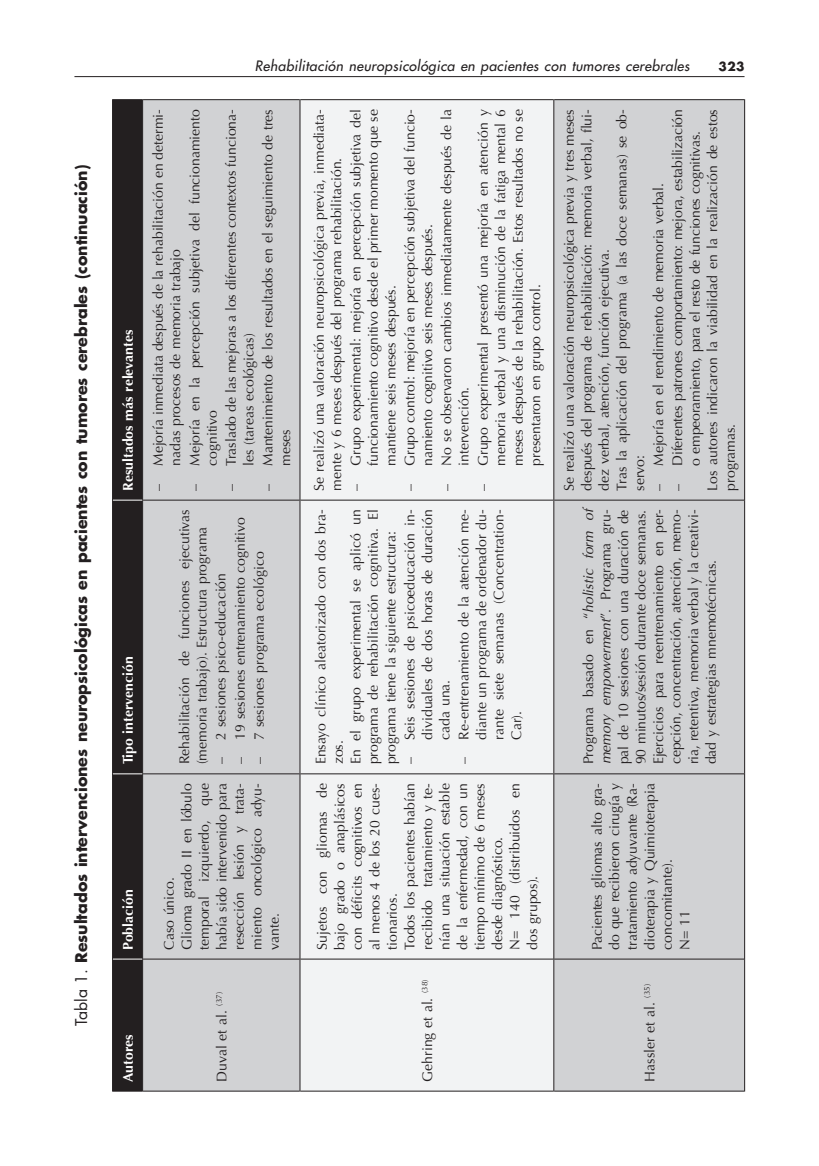
<style>
.page{position:relative;width:819px;height:1166px;background:#fff}
.page>*{position:absolute;margin:0;border:0;box-sizing:border-box;transform-origin:0 0}
.TABLA_TITULO{font:700 15.75px "Futura";color:#231f20}
.CUERPO_DE_TEXTO_NUEV{font:14px/17.5px "Optima";color:#231f20;text-align:justify}
.SALVAR_TABLA{font:14px/17.5px "Optima";color:#231f20}
.t1{font:italic 14px "Futura";letter-spacing:.025em;color:#231f20}
.CUERPO_DE_TEXTO_NUEV-2{font:700 14px "Optima";color:#fff}
.t2{font:700 12.25px "Futura";color:#231f20}
.s1{font-weight:400}
.s2{font-style:italic}
</style>
<div class="page">
<hr style="left:74px;top:76px;width:670px;height:1px;background:#231f20">
<div style="left:143px;top:100px;width:601px;height:990px;background:#d1d2d4"></div>
<div style="left:300px;top:100px;width:253px;height:990px;background:#f2f3f4"></div>
<hr style="left:143px;top:1090px;width:156px;height:1px;background:#231f20">
<hr style="left:143px;top:958px;width:156px;height:1px;background:#231f20">
<hr style="left:143px;top:773px;width:156px;height:1px;background:#231f20">
<hr style="left:143px;top:500px;width:156px;height:1px;background:#231f20">
<hr style="left:143px;top:99px;width:156px;height:1px;background:#231f20">
<hr style="left:299px;top:959px;width:1px;height:132px;background:#231f20">
<hr style="left:300px;top:1090px;width:253px;height:1px;background:#231f20">
<hr style="left:299px;top:774px;width:1px;height:185px;background:#231f20">
<hr style="left:300px;top:958px;width:253px;height:1px;background:#231f20">
<hr style="left:299px;top:500px;width:1px;height:274px;background:#231f20">
<hr style="left:300px;top:773px;width:253px;height:1px;background:#231f20">
<hr style="left:299px;top:99px;width:1px;height:401px;background:#231f20">
<hr style="left:300px;top:500px;width:253px;height:1px;background:#231f20">
<hr style="left:300px;top:99px;width:253px;height:1px;background:#231f20">
<hr style="left:553px;top:959px;width:1px;height:132px;background:#231f20">
<hr style="left:554px;top:1090px;width:190px;height:1px;background:#231f20">
<hr style="left:553px;top:774px;width:1px;height:185px;background:#231f20">
<hr style="left:554px;top:958px;width:190px;height:1px;background:#231f20">
<hr style="left:553px;top:500px;width:1px;height:274px;background:#231f20">
<hr style="left:554px;top:773px;width:190px;height:1px;background:#231f20">
<hr style="left:553px;top:99px;width:1px;height:401px;background:#231f20">
<hr style="left:554px;top:500px;width:190px;height:1px;background:#231f20">
<hr style="left:554px;top:99px;width:190px;height:1px;background:#231f20">
<hr style="left:744px;top:959px;width:1px;height:132px;background:#231f20">
<hr style="left:744px;top:774px;width:1px;height:185px;background:#231f20">
<hr style="left:744px;top:500px;width:1px;height:274px;background:#231f20">
<hr style="left:744px;top:99px;width:1px;height:401px;background:#231f20">
<div style="left:112px;top:99px;width:31px;height:992px;background:#231f20"></div>
<p class="TABLA_TITULO" style="left:71px;top:1026px;width:863px;rotate:-90deg"><span class="s1">Tabla 1.</span> Resultados intervenciones neuropsicológicas en pacientes con tumores cerebrales (continuación)</p>
<p class="CUERPO_DE_TEXTO_NUEV-2" style="left:120px;top:491px;width:162px;rotate:-90deg">Resultados más relevantes</p>
<p class="CUERPO_DE_TEXTO_NUEV-2" style="left:120px;top:764px;width:109px;rotate:-90deg">Tipo intervención</p>
<p class="CUERPO_DE_TEXTO_NUEV-2" style="left:120px;top:949px;width:62px;rotate:-90deg">Población</p>
<p class="CUERPO_DE_TEXTO_NUEV-2" style="left:120px;top:1081px;width:49px;rotate:-90deg">Autores</p>
<p class="t1" style="left:255px;top:57px;width:436px">Rehabilitación neuropsicológica en pacientes con tumores cerebrales</p>
<p class="t2" style="left:718px;top:58px;width:27px">323</p>
<p class="SALVAR_TABLA" style="left:149px;top:466px;width:358px;text-indent:-25px;rotate:-90deg">– Mejoría inmediata después de la rehabilitación en determi&shy;nadas procesos de memoria trabajo</p>
<p class="SALVAR_TABLA" style="left:186px;top:466px;width:358px;text-indent:-25px;rotate:-90deg">– Mejoría en la percepción subjetiva del funcionamiento cognitivo</p>
<p class="SALVAR_TABLA" style="left:223px;top:466px;width:358px;text-indent:-25px;rotate:-90deg">– Traslado de las mejoras a los diferentes contextos funciona&shy;les (tareas ecológicas)</p>
<p class="SALVAR_TABLA" style="left:259px;top:466px;width:358px;text-indent:-25px;rotate:-90deg">– Mantenimiento de los resultados en el seguimiento de tres meses</p>
<p class="CUERPO_DE_TEXTO_NUEV" style="left:176px;top:764px;width:256px;rotate:-90deg">Rehabilitación de funciones ejecutivas (memoria trabajo). Estructura programa</p>
<p class="SALVAR_TABLA" style="left:231px;top:764px;width:248px;rotate:-90deg">– 19 sesiones entrenamiento cognitivo</p>
<p class="SALVAR_TABLA" style="left:250px;top:764px;width:214px;rotate:-90deg">– 7 sesiones programa ecológico</p>
<p class="SALVAR_TABLA" style="left:212px;top:764px;width:193px;rotate:-90deg">– 2 sesiones psico-educación</p>
<p class="CUERPO_DE_TEXTO_NUEV" style="left:178px;top:949px;width:168px;rotate:-90deg">Glioma grado II en lóbulo temporal izquierdo, que había sido intervenido para resección lesión y trata&shy;miento oncológico adyu&shy;vante.</p>
<p class="CUERPO_DE_TEXTO_NUEV" style="left:160px;top:949px;width:74px;rotate:-90deg">Caso único.</p>
<p class="CUERPO_DE_TEXTO_NUEV" style="left:213px;top:1081px;width:91px;rotate:-90deg">Duval et al. <sup>(37)</sup></p>
<p class="CUERPO_DE_TEXTO_NUEV" style="left:310px;top:491px;width:383px;rotate:-90deg">Se realizó una valoración neuropsicológica previa, inmediata&shy;mente y 6 meses después del programa rehabilitación.</p>
<p class="SALVAR_TABLA" style="left:347px;top:466px;width:358px;text-align:justify;text-indent:-25px;rotate:-90deg">– Grupo experimental: mejoría en percepción subjetiva del funcionamiento cognitivo desde el primer momento que se mantiene seis meses después.</p>
<p class="SALVAR_TABLA" style="left:401px;top:466px;width:358px;text-indent:-25px;rotate:-90deg">– Grupo control: mejoría en percepción subjetiva del funcio&shy;namiento cognitivo seis meses después.</p>
<p class="SALVAR_TABLA" style="left:438px;top:466px;width:358px;text-indent:-25px;rotate:-90deg">– No se observaron cambios inmediatamente después de la intervención.</p>
<p class="SALVAR_TABLA" style="left:474px;top:466px;width:358px;text-align:justify;text-indent:-25px;rotate:-90deg">– Grupo experimental presentó una mejoría en atención y memoria verbal y una disminución de la fatiga mental 6 meses después de la rehabilitación. Estos resultados no se presentaron en grupo control.</p>
<p class="CUERPO_DE_TEXTO_NUEV" style="left:312px;top:764px;width:256px;rotate:-90deg">Ensayo clínico aleatorizado con dos bra&shy;zos.</p>
<p class="CUERPO_DE_TEXTO_NUEV" style="left:347px;top:764px;width:256px;rotate:-90deg">En el grupo experimental se aplicó un programa de rehabilitación cognitiva. El programa tiene la siguiente estructura:</p>
<p class="SALVAR_TABLA" style="left:401px;top:739px;width:231px;text-align:justify;text-indent:-25px;rotate:-90deg">– Seis sesiones de psicoeducación in&shy;dividuales de dos horas de duración cada una.</p>
<p class="SALVAR_TABLA" style="left:455px;top:739px;width:231px;text-align:justify;text-indent:-25px;rotate:-90deg">– Re-entrenamiento de la atención me&shy;diante un programa de ordenador du&shy;rante siete semanas (Concentration-Car).</p>
<p class="CUERPO_DE_TEXTO_NUEV" style="left:313px;top:949px;width:168px;rotate:-90deg">Sujetos con gliomas de bajo grado o anaplásicos con déficits cognitivos en al menos 4 de los 20 cues&shy;tionarios.</p>
<p class="CUERPO_DE_TEXTO_NUEV" style="left:401px;top:949px;width:168px;rotate:-90deg">Todos los pacientes habían recibido tratamiento y te&shy;nían una situación estable de la enfermedad, con un tiempo mínimo de 6 meses desde diagnóstico.</p>
<p class="CUERPO_DE_TEXTO_NUEV" style="left:506px;top:949px;width:168px;rotate:-90deg">N= 140 (distribuidos en dos grupos).</p>
<p class="CUERPO_DE_TEXTO_NUEV" style="left:418px;top:1081px;width:104px;rotate:-90deg">Gehring et al. <sup>(38)</sup></p>
<p class="CUERPO_DE_TEXTO_NUEV" style="left:560px;top:491px;width:383px;rotate:-90deg">Se realizó una valoración neuropsicológica previa y tres meses después del programa de rehabilitación: memoria verbal, flui&shy;dez verbal, atención, función ejecutiva.</p>
<p class="CUERPO_DE_TEXTO_NUEV" style="left:613px;top:491px;width:383px;rotate:-90deg">Tras la aplicación del programa (a las doce semanas) se ob&shy;servo:</p>
<p class="SALVAR_TABLA" style="left:668px;top:491px;width:383px;text-align:center;rotate:-90deg">– Diferentes patrones comportamiento: mejora, estabilización o empeoramiento, para el resto de funciones cognitivas.</p>
<p class="CUERPO_DE_TEXTO_NUEV" style="left:703px;top:491px;width:383px;rotate:-90deg">Los autores indicaron la viabilidad en la realización de estos programas.</p>
<p class="SALVAR_TABLA" style="left:649px;top:491px;width:309px;rotate:-90deg">– Mejoría en el rendimiento de memoria verbal.</p>
<p class="CUERPO_DE_TEXTO_NUEV" style="left:579px;top:764px;width:259px;text-align:left;rotate:-90deg">Programa basado en “<span class="s2">holistic form of memory empowerment</span>”. Programa gru&shy;pal de 10 sesiones con una duración de 90 minutos/sesión durante doce semanas.</p>
<p class="CUERPO_DE_TEXTO_NUEV" style="left:649px;top:764px;width:256px;rotate:-90deg">Ejercicios para reentrenamiento en per&shy;cepción, concentración, atención, memo&shy;ria, retentiva, memoria verbal y la creativi&shy;dad y estrategias mnemotécnicas.</p>
<p class="CUERPO_DE_TEXTO_NUEV" style="left:588px;top:949px;width:168px;rotate:-90deg">Pacientes gliomas alto gra&shy;do que recibieron cirugía y tratamiento adyuvante (Ra&shy;dioterapia y Quimioterapia concomitante).</p>
<p class="CUERPO_DE_TEXTO_NUEV" style="left:676px;top:949px;width:41px;rotate:-90deg">N= 11</p>
<p class="CUERPO_DE_TEXTO_NUEV" style="left:641px;top:1081px;width:99px;rotate:-90deg">Hassler et al. <sup>(35)</sup></p>
</div>
